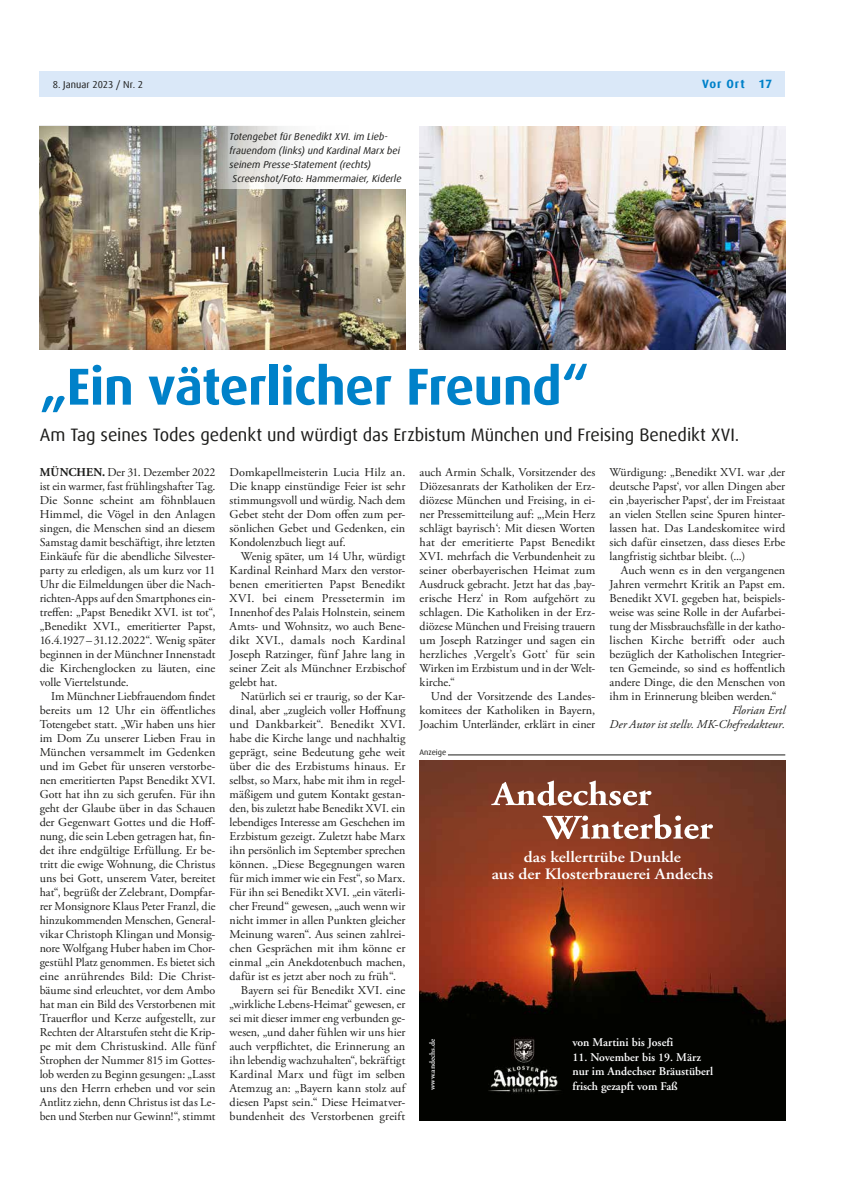
<style>
.page{position:relative;width:842px;height:1191px;background:#fff}
.page>*{position:absolute;margin:0;border:0;box-sizing:border-box;transform-origin:0 0}
.t1{font:700 52px "Dax Offc Pro";letter-spacing:-.015em;color:#0081c9}
.t2{font:18px "Dax Offc Pro";letter-spacing:-.005em;color:#1d1d1b}
.t3{font:600 15.9px/16.9px "Adobe Garamond";color:#fff;text-align:center;scale:1.1 1}
.t4{font:12px/14px "Adobe Garamond Pro";color:#1d1d1b;text-align:justify}
.t5{font:italic 12px/14px "Adobe Garamond Pro";color:#1d1d1b;text-align:right}
.t6{font:12px "Adobe Garamond Pro";letter-spacing:.02em;color:#1d1d1b}
.t7{font:700 12px "Dax Offc Pro";letter-spacing:.075em;color:#0081c9}
.t8{font:600 11.8px/14.7px "Adobe Garamond";color:#fff}
.t9{font:italic 10px "Dax Offc Pro";letter-spacing:.005em;color:#1d1d1b}
.t10{font:10px "Dax Offc Pro";color:#1d1d1b}
.t11{font:8px "Dax Offc Pro";color:#1d1d1b}
.t12{font:600 7.8px "Adobe Garamond";color:#fff}
.s1{font-weight:700}
</style>
<div class="page">
<img style="left:39px;top:126px;width:366px;height:224px">
<img style="left:420px;top:126px;width:365px;height:224px">
<svg style="left:204px;top:126px;width:201px;height:63px"></svg>
<hr style="left:448px;top:754px;width:337px;height:1px;background:#1d1d1b">
<img style="left:420px;top:760px;width:365px;height:360px">
<svg style="left:543px;top:814px;width:170px;height:25px"></svg>
<svg style="left:491px;top:780px;width:160px;height:26px"></svg>
<div style="left:40px;top:71px;width:745px;height:25px;background:#dae8f8"></div>
<p class="t10" style="left:53px;top:78px;width:92px">8. Januar 2023 / Nr. 2</p>
<p class="t7" style="left:702px;top:76px;width:72px">Vor Ort 17</p>
<p class="t9" style="left:230px;top:130px;width:160px">Totengebet für Benedikt XVI. im Lieb-</p>
<p class="t9" style="left:230px;top:144px;width:172px">frauendom (links) und Kardinal Marx bei</p>
<p class="t9" style="left:230px;top:158px;width:143px">seinem Presse-Statement (rechts)</p>
<p class="t9" style="left:233px;top:172px;width:170px">Screenshot/Foto: Hammermaier, Kiderle</p>
<h1 class="t1" style="left:40px;top:353px;width:551px">„Ein väterlicher Freund“</h1>
<h2 class="t2" style="left:40px;top:423px;width:701px">Am Tag seines Todes gedenkt und würdigt das Erzbistum München und Freising Benedikt XVI.</h2>
<p class="t4" style="left:40px;top:465px;width:177px"><span class="s1">MÜNCHEN.</span> Der 31. Dezember 2022 ist ein warmer, fast frühlingshafter Tag.<br>Die Sonne scheint am föhnblauen Himmel, die Vögel in den Anlagen singen, die Menschen sind an diesem Samstag damit beschäftigt, ihre letzten Einkäufe für die abendliche Silvester&shy;party zu erledigen, als um kurz vor 11<br>Uhr die Eilmeldungen über die Nach&shy;richten-Apps auf den Smartphones ein&shy;treffen: „Papst Benedikt XVI. ist tot“, „Benedikt XVI., emeritierter Papst, 16.4.1927– 31.12.2022“. Wenig später beginnen in der Münchner Innenstadt die Kirchenglocken zu läuten, eine volle Viertelstunde.</p>
<p class="t4" style="left:40px;top:689px;width:177px;text-indent:11px">Im Münchner Liebfrauendom findet bereits um 12 Uhr ein öffentliches Totengebet statt. „Wir haben uns hier im Dom Zu unserer Lieben Frau in München versammelt im Gedenken und im Gebet für unseren verstorbe&shy;nen emeritierten Papst Benedikt XVI.<br>Gott hat ihn zu sich gerufen. Für ihn geht der Glaube über in das Schauen der Gegenwart Gottes und die Hoff&shy;nung, die sein Leben getragen hat, fin&shy;det ihre endgültige Erfüllung. Er be&shy;tritt die ewige Wohnung, die Christus uns bei Gott, unserem Vater, bereitet hat“, begrüßt der Zelebrant, Dompfar&shy;rer Monsignore Klaus Peter Franzl, die hinzukommenden Menschen, General&shy;vikar Christoph Klingan und Monsig&shy;nore Wolfgang Huber haben im Chor&shy;gestühl Platz genommen. Es bietet sich eine anrührendes Bild: Die Christ&shy;bäume sind erleuchtet, vor dem Ambo hat man ein Bild des Verstorbenen mit Trauerflor und Kerze aufgestellt, zur Rechten der Altarstufen steht die Krip&shy;pe mit dem Christuskind. Alle fünf Strophen der Nummer 815 im Gottes&shy;lob werden zu Beginn gesungen: „Lasst uns den Herrn erheben und vor sein Antlitz ziehn, denn Christus ist das Le&shy;ben und Sterben nur Gewinn!“, stimmt</p>
<p class="t4" style="left:230px;top:465px;width:177px">Domkapellmeisterin Lucia Hilz an.<br>Die knapp einstündige Feier ist sehr stimmungsvoll und würdig. Nach dem Gebet steht der Dom offen zum per&shy;sönlichen Gebet und Gedenken, ein Kondolenzbuch liegt auf.</p>
<p class="t4" style="left:230px;top:549px;width:177px;text-indent:11px">Wenig später, um 14 Uhr, würdigt Kardinal Reinhard Marx den verstor&shy;benen emeritierten Papst Benedikt XVI. bei einem Pressetermin im Innenhof des Palais Holnstein, seinem Amts- und Wohnsitz, wo auch Bene&shy;dikt XVI., damals noch Kardinal Joseph Ratzinger, fünf Jahre lang in seiner Zeit als Münchner Erzbischof gelebt hat.</p>
<p class="t4" style="left:241px;top:689px;width:166px">Natürlich sei er traurig, so der Kar-</p>
<p class="t4" style="left:230px;top:703px;width:177px">dinal, aber „zugleich voller Hoffnung</p>
<p class="t6" style="left:230px;top:717px;width:177px">und Dankbarkeit“. Benedikt XVI.</p>
<p class="t4" style="left:230px;top:731px;width:177px">habe die Kirche lange und nachhaltig</p>
<p class="t4" style="left:230px;top:745px;width:177px">geprägt, seine Bedeutung gehe weit</p>
<p class="t4" style="left:230px;top:759px;width:177px">über die des Erzbistums hinaus. Er</p>
<p class="t4" style="left:230px;top:773px;width:177px">selbst, so Marx, habe mit ihm in regel-</p>
<p class="t4" style="left:230px;top:787px;width:177px">mäßigem und gutem Kontakt gestan-</p>
<p class="t4" style="left:230px;top:801px;width:177px">den, bis zuletzt habe Benedikt XVI. ein</p>
<p class="t4" style="left:230px;top:815px;width:177px">lebendiges Interesse am Geschehen im</p>
<p class="t4" style="left:230px;top:829px;width:177px">Erzbistum gezeigt. Zuletzt habe Marx</p>
<p class="t4" style="left:230px;top:843px;width:177px">ihn persönlich im September sprechen</p>
<p class="t4" style="left:230px;top:857px;width:177px">können. „Diese Begegnungen waren</p>
<p class="t4" style="left:230px;top:871px;width:177px">für mich immer wie ein Fest“, so Marx.</p>
<p class="t4" style="left:230px;top:885px;width:177px">Für ihn sei Benedikt XVI. „ein väterli-</p>
<p class="t4" style="left:230px;top:899px;width:177px">cher Freund“ gewesen, „auch wenn wir</p>
<p class="t4" style="left:230px;top:913px;width:177px">nicht immer in allen Punkten gleicher</p>
<p class="t4" style="left:230px;top:927px;width:177px">Meinung waren“. Aus seinen zahlrei-</p>
<p class="t4" style="left:230px;top:941px;width:177px">chen Gesprächen mit ihm könne er</p>
<p class="t4" style="left:230px;top:955px;width:177px">einmal „ein Anekdotenbuch machen,</p>
<p class="t4" style="left:230px;top:969px;width:168px">dafür ist es jetzt aber noch zu früh“.</p>
<p class="t4" style="left:241px;top:983px;width:166px">Bayern sei für Benedikt XVI. eine</p>
<p class="t4" style="left:230px;top:997px;width:177px">„wirkliche Lebens-Heimat“ gewesen, er</p>
<p class="t4" style="left:230px;top:1011px;width:177px">sei mit dieser immer eng verbunden ge-</p>
<p class="t4" style="left:230px;top:1025px;width:177px">wesen, „und daher fühlen wir uns hier</p>
<p class="t4" style="left:230px;top:1039px;width:177px">auch verpflichtet, die Erinnerung an</p>
<p class="t4" style="left:230px;top:1053px;width:177px">ihn lebendig wachzuhalten“, bekräftigt</p>
<p class="t4" style="left:230px;top:1067px;width:177px">Kardinal Marx und fügt im selben</p>
<p class="t4" style="left:230px;top:1081px;width:177px">Atemzug an: „Bayern kann stolz auf</p>
<p class="t4" style="left:230px;top:1095px;width:177px">diesen Papst sein.“ Diese Heimatver-</p>
<p class="t4" style="left:230px;top:1109px;width:177px">bundenheit des Verstorbenen greift</p>
<p class="t4" style="left:420px;top:465px;width:177px">auch Armin Schalk, Vorsitzender des Diözesanrats der Katholiken der Erz&shy;diözese München und Freising, in ei&shy;ner Pressemitteilung auf: „‚Mein Herz schlägt bayrisch‘: Mit diesen Worten hat der emeritierte Papst Benedikt XVI. mehrfach die Verbundenheit zu seiner oberbayerischen Heimat zum Ausdruck gebracht. Jetzt hat das ‚bay&shy;erische Herz‘ in Rom aufgehört zu schlagen. Die Katholiken in der Erz&shy;diözese München und Freising trauern um Joseph Ratzinger und sagen ein herzliches ‚Vergelt’s Gott‘ für sein Wirken im Erzbistum und in der Welt&shy;kirche.“</p>
<p class="t4" style="left:420px;top:689px;width:177px;text-indent:11px">Und der Vorsitzende des Landes&shy;komitees der Katholiken in Bayern, Joachim Unterländer, erklärt in einer</p>
<p class="t4" style="left:609px;top:465px;width:177px">Würdigung: „Benedikt XVI. war ‚der deutsche Papst‘, vor allen Dingen aber ein ‚bayerischer Papst‘, der im Freistaat an vielen Stellen seine Spuren hinter&shy;lassen hat. Das Landeskomitee wird sich dafür einsetzen, dass dieses Erbe langfristig sichtbar bleibt. (...)</p>
<p class="t4" style="left:609px;top:563px;width:177px;text-indent:11px">Auch wenn es in den vergangenen Jahren vermehrt Kritik an Papst em.<br>Benedikt XVI. gegeben hat, beispiels&shy;weise was seine Rolle in der Aufarbei&shy;tung der Missbrauchsfälle in der katho&shy;lischen Kirche betrifft oder auch bezüglich der Katholischen Integrier&shy;ten Gemeinde, so sind es hoffentlich andere Dinge, die den Menschen von ihm in Erinnerung bleiben werden.“</p>
<p class="t5" style="left:609px;top:703px;width:177px">Florian Ertl<br>Der Autor ist stellv. MK-Chefredakteur.</p>
<p class="t11" style="left:420px;top:747px;width:28px">Anzeige</p>
<h3 class="t3" style="left:492px;top:849px;width:203px">das kellertrübe Dunkle<br>aus der Klosterbrauerei Andechs</h3>
<p class="t8" style="left:572px;top:1035px;width:102px">von Martini bis Josefi</p>
<p class="t8" style="left:572px;top:1049px;width:142px">11. November bis 19. März nur im Andechser Bräustüberl</p>
<p class="t12" style="left:428px;top:1090px;width:53px;rotate:-90deg">www.andechs.de</p>
<p class="t8" style="left:572px;top:1079px;width:107px">frisch gezapft vom Faß</p>
</div>
